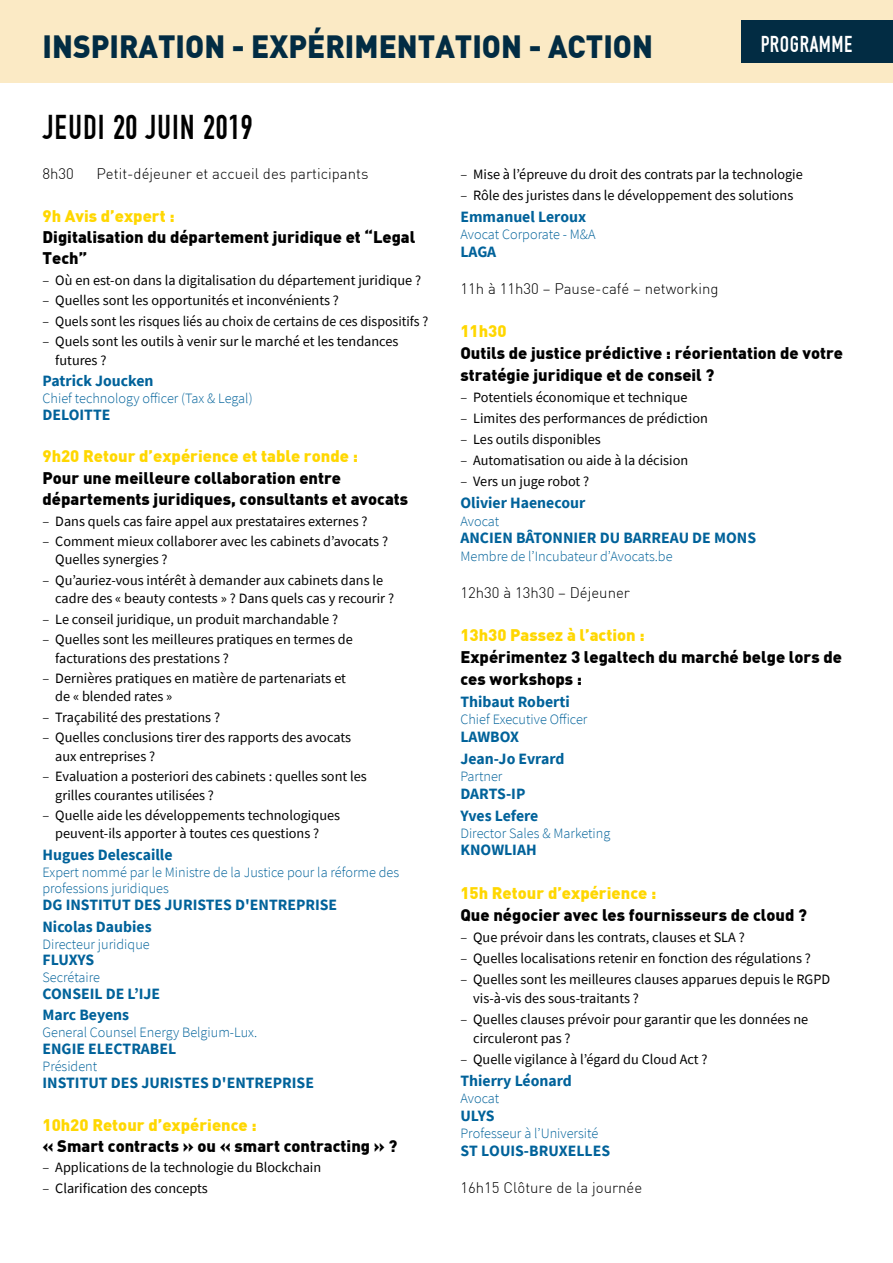
<style>
.page{position:relative;width:893px;height:1263px;background:#fff}
.page>*{position:absolute;margin:0;border:0;box-sizing:border-box;transform-origin:0 0}
.t1{font:36px "DIN 1451 Engschrift Regular";letter-spacing:.025em;color:#000;scale:.95 1}
.t2{font:900 31.5px "DIN";color:#022c43;scale:.95 1}
.t3{font:24px "DIN 1451 Engschrift Regular";letter-spacing:.025em;color:#fff;scale:.95 1}
.t4{font:900 16.5px/21.3px "DIN";color:#000}
.t5{font:900 16.5px "DIN";color:#ffd700}
.t6{font:700 15.75px/21.3px "Source Sans Pro";color:#00629a}
.t7{font:300 15px "DIN";color:#000}
.t8{font:14.25px/18.3px "Source Sans Pro";color:#000}
.t9{font:300 14.25px/16.8px "Source Sans Pro";color:#00629a}
.s1{font-weight:300}
</style>
<div class="page">
<div style="left:0;top:0;width:893px;height:83px;background:#fbeac5"></div>
<div style="left:741px;top:20px;width:152px;height:43px;background:#022c43"></div>
<h2 class="t2" style="left:43px;top:26px;width:644px">INSPIRATION - EXPÉRIMENTATION - ACTION</h2>
<h1 class="t1" style="left:43px;top:106px;width:223px">JEUDI 20 JUIN 2019</h1>
<h3 class="t3" style="left:761px;top:30px;width:98px">PROGRAMME</h3>
<p class="t7" style="left:43px;top:164px;width:33px">8h30</p>
<p class="t7" style="left:97px;top:164px;width:273px">Petit-déjeuner et accueil des participants</p>
<p class="t5" style="left:43px;top:205px;width:134px">9h Avis d’expert :</p>
<p class="t4" style="left:43px;top:225px;width:374px">Digitalisation du département juridique et “Legal<br>Tech”</p>
<p class="t8" style="left:43px;top:271px;width:380px"><span class="s1">–</span> Où en est-on dans la digitalisation du département juridique ?</p>
<p class="t8" style="left:43px;top:291px;width:298px"><span class="s1">–</span> Quelles sont les opportunités et inconvénients ?</p>
<p class="t8" style="left:43px;top:312px;width:387px"><span class="s1">–</span> Quels sont les risques liés au choix de certains de ces dispositifs ?</p>
<p class="t8" style="left:55px;top:332px;width:345px;text-indent:-13px"><span class="s1">–</span> Quels sont les outils à venir sur le marché et les tendances futures ?</p>
<p class="t6" style="left:43px;top:370px;width:113px">Patrick Joucken</p>
<p class="t9" style="left:43px;top:390px;width:212px">Chief technology officer (Tax &amp; Legal)</p>
<p class="t6" style="left:43px;top:404px;width:69px">DELOITTE</p>
<p class="t5" style="left:43px;top:445px;width:317px">9h20 Retour d’expérience et table ronde :</p>
<p class="t4" style="left:43px;top:466px;width:367px">Pour une meilleure collaboration entre départements juridiques, consultants et avocats</p>
<p class="t8" style="left:43px;top:512px;width:327px"><span class="s1">–</span> Dans quels cas faire appel aux prestataires externes ?</p>
<p class="t8" style="left:55px;top:532px;width:334px;text-indent:-13px"><span class="s1">–</span> Comment mieux collaborer avec les cabinets d’avocats ?<br>Quelles synergies ?</p>
<p class="t8" style="left:55px;top:571px;width:340px;text-indent:-13px"><span class="s1">–</span> Qu’auriez-vous intérêt à demander aux cabinets dans le cadre des « beauty contests » ? Dans quels cas y recourir ?</p>
<p class="t8" style="left:43px;top:610px;width:297px"><span class="s1">–</span> Le conseil juridique, un produit marchandable ?</p>
<p class="t8" style="left:55px;top:630px;width:299px;text-indent:-13px"><span class="s1">–</span> Quelles sont les meilleures pratiques en termes de facturations des prestations ?</p>
<p class="t8" style="left:55px;top:669px;width:292px;text-indent:-13px"><span class="s1">–</span> Dernières pratiques en matière de partenariats et de « blended rates »</p>
<p class="t8" style="left:43px;top:708px;width:179px"><span class="s1">–</span> Traçabilité des prestations ?</p>
<p class="t8" style="left:55px;top:728px;width:297px;text-indent:-13px"><span class="s1">–</span> Quelles conclusions tirer des rapports des avocats aux entreprises ?</p>
<p class="t8" style="left:55px;top:767px;width:313px;text-indent:-13px"><span class="s1">–</span> Evaluation a posteriori des cabinets : quelles sont les grilles courantes utilisées ?</p>
<p class="t8" style="left:43px;top:806px;width:299px;text-align:center"><span class="s1">–</span> Quelle aide les développements technologiques peuvent-ils apporter à toutes ces questions ?</p>
<p class="t6" style="left:43px;top:844px;width:132px">Hugues Delescaille</p>
<p class="t9" style="left:43px;top:863px;width:358px">Expert nommé par le Ministre de la Justice pour la réforme des professions juridiques</p>
<p class="t6" style="left:43px;top:894px;width:296px">DG INSTITUT DES JURISTES D'ENTREPRISE<br>Nicolas Daubies</p>
<p class="t9" style="left:43px;top:935px;width:109px">Directeur juridique</p>
<p class="t6" style="left:43px;top:949px;width:53px">FLUXYS</p>
<p class="t9" style="left:43px;top:969px;width:59px">Secrétaire</p>
<p class="t6" style="left:43px;top:983px;width:119px">CONSEIL DE L’IJE<br>Marc Beyens</p>
<p class="t9" style="left:43px;top:1024px;width:216px">General Counsel Energy Belgium-Lux.</p>
<p class="t6" style="left:43px;top:1038px;width:135px">ENGIE ELECTRABEL</p>
<p class="t9" style="left:43px;top:1058px;width:56px">Président</p>
<p class="t6" style="left:43px;top:1072px;width:273px">INSTITUT DES JURISTES D'ENTREPRISE</p>
<p class="t5" style="left:43px;top:1113px;width:216px">10h20 Retour d’expérience :</p>
<p class="t4" style="left:43px;top:1134px;width:356px">« Smart contracts » ou « smart contracting » ?</p>
<p class="t8" style="left:43px;top:1158px;width:280px"><span class="s1">–</span> Applications de la technologie du Blockchain</p>
<p class="t8" style="left:43px;top:1179px;width:167px"><span class="s1">–</span> Clarification des concepts</p>
<p class="t8" style="left:460px;top:165px;width:344px"><span class="s1">–</span> Mise à l’épreuve du droit des contrats par la technologie</p>
<p class="t8" style="left:460px;top:186px;width:334px"><span class="s1">–</span> Rôle des juristes dans le développement des solutions</p>
<p class="t6" style="left:460px;top:206px;width:127px">Emmanuel Leroux</p>
<p class="t9" style="left:460px;top:226px;width:137px">Avocat Corporate - M&amp;A</p>
<p class="t6" style="left:460px;top:240px;width:37px">LAGA</p>
<p class="t7" style="left:460px;top:279px;width:260px">11h à 11h30 – Pause-café – networking</p>
<p class="t5" style="left:460px;top:320px;width:48px">11h30</p>
<p class="t4" style="left:460px;top:341px;width:384px;line-height:21.9px">Outils de justice prédictive : réorientation de votre stratégie juridique et de conseil ?</p>
<p class="t8" style="left:460px;top:388px;width:229px"><span class="s1">–</span> Potentiels économique et technique</p>
<p class="t8" style="left:460px;top:409px;width:249px"><span class="s1">–</span> Limites des performances de prédiction</p>
<p class="t8" style="left:460px;top:430px;width:142px"><span class="s1">–</span> Les outils disponibles</p>
<p class="t8" style="left:460px;top:451px;width:229px"><span class="s1">–</span> Automatisation ou aide à la décision</p>
<p class="t8" style="left:460px;top:472px;width:130px"><span class="s1">–</span> Vers un juge robot ?</p>
<p class="t6" style="left:460px;top:492px;width:126px">Olivier Haenecour</p>
<p class="t9" style="left:460px;top:513px;width:40px">Avocat</p>
<p class="t6" style="left:460px;top:527px;width:297px">ANCIEN BÂTONNIER DU BARREAU DE MONS</p>
<p class="t9" style="left:460px;top:547px;width:214px">Membre de l’Incubateur d’Avocats.be</p>
<p class="t7" style="left:460px;top:583px;width:171px">12h30 à 13h30 – Déjeuner</p>
<p class="t5" style="left:460px;top:624px;width:186px">13h30 Passez à l’action :</p>
<p class="t4" style="left:460px;top:645px;width:383px;line-height:21.9px">Expérimentez 3 legaltech du marché belge lors de ces workshops :</p>
<p class="t6" style="left:460px;top:691px;width:111px">Thibaut Roberti</p>
<p class="t9" style="left:460px;top:711px;width:129px">Chief Executive Officer</p>
<p class="t6" style="left:460px;top:725px;width:106px;line-height:21.9px">LAWBOX<br>Jean-Jo Evrard</p>
<p class="t9" style="left:460px;top:768px;width:44px">Partner</p>
<p class="t6" style="left:460px;top:782px;width:80px;line-height:21.9px">DARTS-IP<br>Yves Lefere</p>
<p class="t9" style="left:460px;top:825px;width:151px">Director Sales &amp; Marketing</p>
<p class="t6" style="left:460px;top:839px;width:78px">KNOWLIAH</p>
<p class="t5" style="left:460px;top:882px;width:197px">15h Retour d’expérience :</p>
<p class="t4" style="left:460px;top:903px;width:348px">Que négocier avec les fournisseurs de cloud ?</p>
<p class="t8" style="left:460px;top:928px;width:286px"><span class="s1">–</span> Que prévoir dans les contrats, clauses et SLA ?</p>
<p class="t8" style="left:460px;top:949px;width:352px"><span class="s1">–</span> Quelles localisations retenir en fonction des régulations ?</p>
<p class="t8" style="left:473px;top:969px;width:359px;line-height:18.9px;text-indent:-13px"><span class="s1">–</span> Quelles sont les meilleures clauses apparues depuis le RGPD vis-à-vis des sous-traitants ?</p>
<p class="t8" style="left:473px;top:1009px;width:336px;line-height:18.9px;text-indent:-13px"><span class="s1">–</span> Quelles clauses prévoir pour garantir que les données ne circuleront pas ?</p>
<p class="t8" style="left:460px;top:1050px;width:249px"><span class="s1">–</span> Quelle vigilance à l’égard du Cloud Act ?</p>
<p class="t6" style="left:460px;top:1070px;width:113px">Thierry Léonard</p>
<p class="t9" style="left:460px;top:1090px;width:40px">Avocat</p>
<p class="t6" style="left:460px;top:1105px;width:36px">ULYS</p>
<p class="t9" style="left:460px;top:1125px;width:140px">Professeur à l’Université</p>
<p class="t6" style="left:460px;top:1140px;width:151px">ST LOUIS-BRUXELLES</p>
<p class="t7" style="left:460px;top:1178px;width:183px">16h15 Clôture de la journée</p>
</div>
